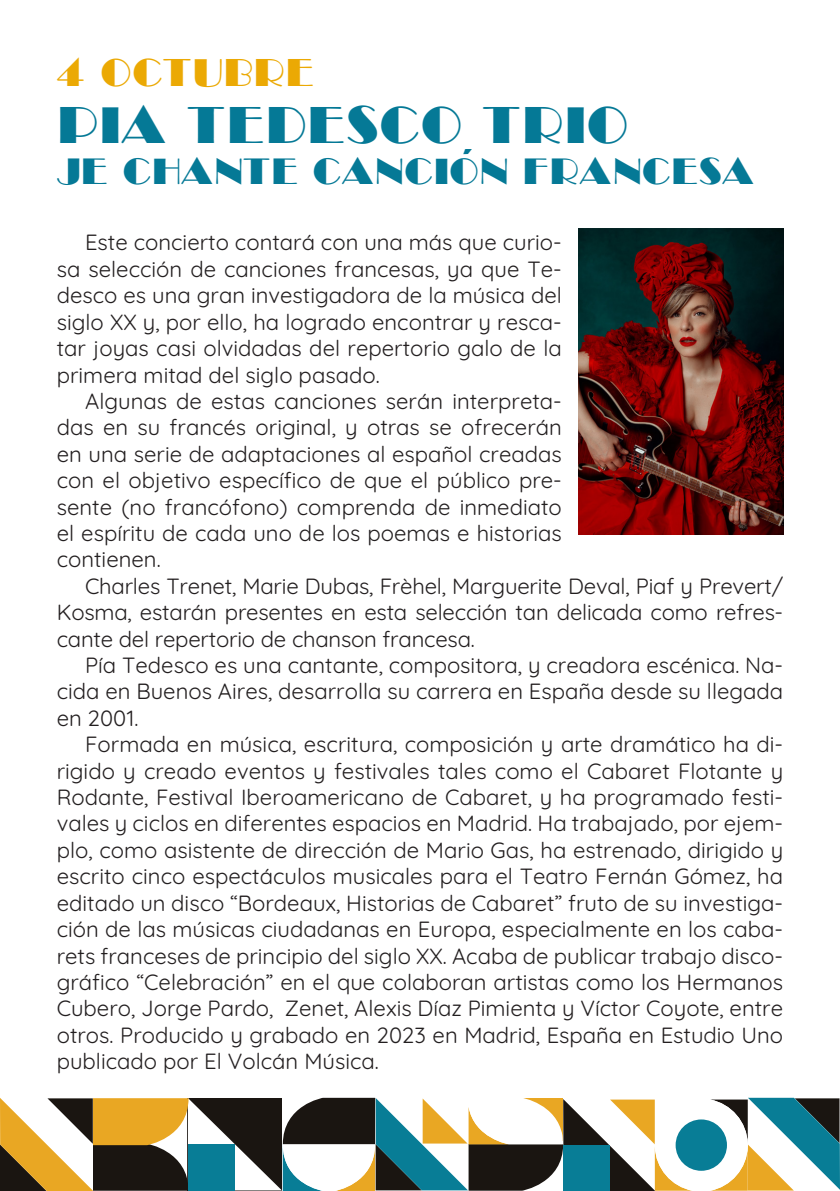
<style>
.page{position:relative;width:840px;height:1191px;background:#fff}
.page>*{position:absolute;margin:0;border:0;box-sizing:border-box;transform-origin:0 0}
.t1{font:48px "Broadway";color:#057996}
.t2{font:36px "Broadway";color:#eba904}
.t3{font:34px "Broadway";color:#057996}
.t4{font:300 22px "Quicksand";color:#231f20}
</style>
<div class="page">
<img style="left:578px;top:228px;width:204px;height:306px">
<svg style="left:0;top:1097px;width:840px;height:94px"></svg>
<p class="t2" style="left:57px;top:49px;width:259px">4 OCTUBRE</p>
<p class="t1" style="left:57px;top:95px;width:573px">PIA TEDESCO TRIO</p>
<p class="t3" style="left:57px;top:150px;width:699px">JE CHANTE CANCION FRANCESA</p>
<p class="t3" style="left:459px;top:143px;width:14px">´</p>
<p class="t4" style="left:85px;top:226px;width:478px">Este concierto contará con una más que curio-</p>
<p class="t4" style="left:57px;top:252px;width:506px">sa selección de canciones francesas, ya que Te-</p>
<p class="t4" style="left:57px;top:278px;width:506px">desco es una gran investigadora de la música del</p>
<p class="t4" style="left:57px;top:305px;width:506px">siglo XX y, por ello, ha logrado encontrar y resca-</p>
<p class="t4" style="left:57px;top:331px;width:506px">tar joyas casi olvidadas del repertorio galo de la</p>
<p class="t4" style="left:57px;top:358px;width:324px">primera mitad del siglo pasado.</p>
<p class="t4" style="left:85px;top:384px;width:478px">Algunas de estas canciones serán interpreta-</p>
<p class="t4" style="left:57px;top:410px;width:506px">das en su francés original, y otras se ofrecerán</p>
<p class="t4" style="left:57px;top:437px;width:506px">en una serie de adaptaciones al español creadas</p>
<p class="t4" style="left:57px;top:463px;width:506px">con el objetivo específico de que el público pre-</p>
<p class="t4" style="left:57px;top:490px;width:506px">sente (no francófono) comprenda de inmediato</p>
<p class="t4" style="left:57px;top:516px;width:506px">el espíritu de cada uno de los poemas e historias</p>
<p class="t4" style="left:57px;top:542px;width:105px">contienen.</p>
<p class="t4" style="left:85px;top:569px;width:699px">Charles Trenet, Marie Dubas, Frèhel, Marguerite Deval, Piaf y Prevert/</p>
<p class="t4" style="left:57px;top:595px;width:727px">Kosma, estarán presentes en esta selección tan delicada como refres-</p>
<p class="t4" style="left:57px;top:622px;width:419px">cante del repertorio de chanson francesa.</p>
<p class="t4" style="left:85px;top:648px;width:699px">Pía Tedesco es una cantante, compositora, y creadora escénica. Na-</p>
<p class="t4" style="left:57px;top:674px;width:727px">cida en Buenos Aires, desarrolla su carrera en España desde su llegada</p>
<p class="t4" style="left:57px;top:701px;width:83px">en 2001.</p>
<p class="t4" style="left:85px;top:727px;width:699px">Formada en música, escritura, composición y arte dramático ha di-</p>
<p class="t4" style="left:57px;top:754px;width:727px">rigido y creado eventos y festivales tales como el Cabaret Flotante y</p>
<p class="t4" style="left:57px;top:780px;width:727px">Rodante, Festival Iberoamericano de Cabaret, y ha programado festi-</p>
<p class="t4" style="left:57px;top:806px;width:727px">vales y ciclos en diferentes espacios en Madrid. Ha trabajado, por ejem-</p>
<p class="t4" style="left:57px;top:833px;width:727px">plo, como asistente de dirección de Mario Gas, ha estrenado, dirigido y</p>
<p class="t4" style="left:57px;top:859px;width:727px">escrito cinco espectáculos musicales para el Teatro Fernán Gómez, ha</p>
<p class="t4" style="left:57px;top:886px;width:727px">editado un disco “Bordeaux, Historias de Cabaret” fruto de su investiga-</p>
<p class="t4" style="left:57px;top:912px;width:727px">ción de las músicas ciudadanas en Europa, especialmente en los caba-</p>
<p class="t4" style="left:57px;top:938px;width:727px">rets franceses de principio del siglo XX. Acaba de publicar trabajo disco-</p>
<p class="t4" style="left:57px;top:965px;width:727px">gráfico “Celebración” en el que colaboran artistas como los Hermanos</p>
<p class="t4" style="left:57px;top:991px;width:727px">Cubero, Jorge Pardo, Zenet, Alexis Díaz Pimienta y Víctor Coyote, entre</p>
<p class="t4" style="left:57px;top:1018px;width:727px">otros. Producido y grabado en 2023 en Madrid, España en Estudio Uno</p>
<p class="t4" style="left:57px;top:1044px;width:323px">publicado por El Volcán Música.</p>
</div>
